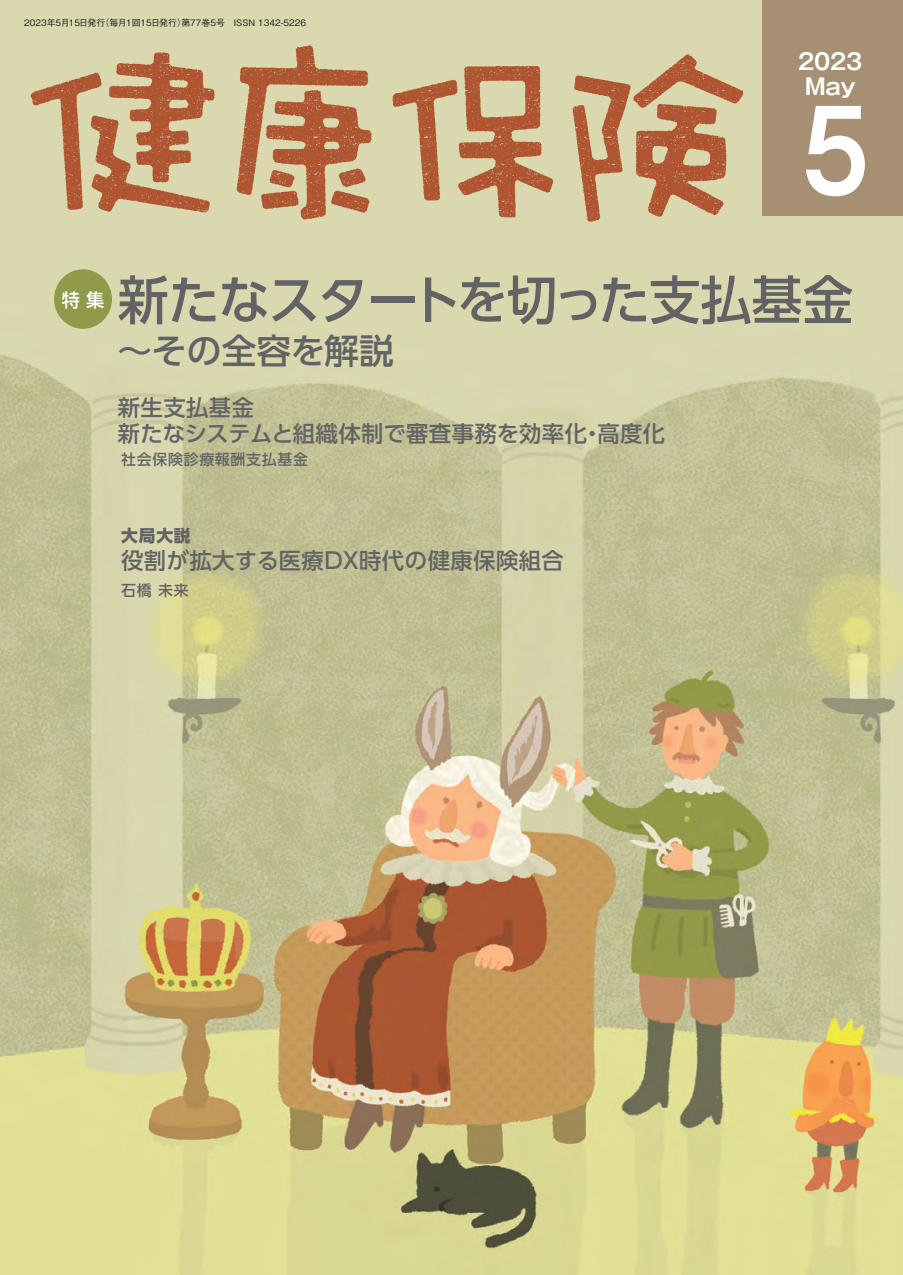
<style>
.page{position:relative;width:903px;height:1275px;background:#fff}
.page>*{position:absolute;margin:0;border:0;box-sizing:border-box;transform-origin:0 0}
.t1{font:700 111.65px "Gothic MB101 Pro De";color:#fff;scale:.8 1}
.t2{font:500 52.15px "UD Shin Go Pro";letter-spacing:-.02em;color:#636366}
.t3{font:500 34.65px "UD Shin Go Pro";color:#636366}
.t4{font:500 22.4px "UD Shin Go Pro";letter-spacing:.02em;color:#636366}
.t5{font:700 22.4px/24.8px "Gothic MB101 Pro De";letter-spacing:-.01em;color:#fff;text-align:center;scale:.96 1}
.t6{font:500 18.55px "UD Shin Go Pro";color:#fff}
.t7{font:800 16.8px "UD Shin Go Pro";color:#636366}
.t8{font:500 14.88px "UD Shin Go Pro";letter-spacing:.05em;color:#636366}
.t9{font:500 8.92px "Gothic BBB Pro";color:#231f20}
</style>
<div class="page">
<img style="left:0;top:0;width:903px;height:1275px">
<div style="left:763px;top:0;width:140px;height:216px;background:#a68f73"></div>
<img style="left:26px;top:42px;width:722px;height:184px">
<div style="left:54px;top:269px;width:58px;height:60px;background:#919a4a;border-radius:50%"></div>
<p class="t9" style="left:101px;top:16px;width:207px">（毎月1回15日発行第） 77巻5号　ISSN 1342-5226</p>
<p class="t9" style="left:24px;top:16px;width:83px">2023年月5 15日発行</p>
<p class="t5" style="left:798px;top:46px;width:69px">2023<br>May</p>
<h1 class="t1" style="left:802px;top:59px;width:86px">5</h1>
<p class="t6" style="left:62px;top:285px;width:44px">特集</p>
<h2 class="t2" style="left:118px;top:258px;width:737px">新たなスタートを切った支払基金</h2>
<h3 class="t3" style="left:118px;top:323px;width:278px">～その全容を解説</h3>
<p class="t4" style="left:118px;top:390px;width:138px">新生支払基金</p>
<p class="t4" style="left:597px;top:416px;width:69px">高度化</p>
<p class="t4" style="left:118px;top:416px;width:471px">新たなシステムと組織体制で審査事務を効率化</p>
<p class="t8" style="left:121px;top:447px;width:188px">社会保険診療報酬支払基金</p>
<p class="t4" style="left:581px;top:416px;width:24px">・</p>
<p class="t7" style="left:121px;top:522px;width:71px">大局大説</p>
<p class="t4" style="left:121px;top:542px;width:444px">役割が拡大する医療DX時代の健康保険組合</p>
<p class="t8" style="left:121px;top:578px;width:69px">石橋未来</p>
</div>
